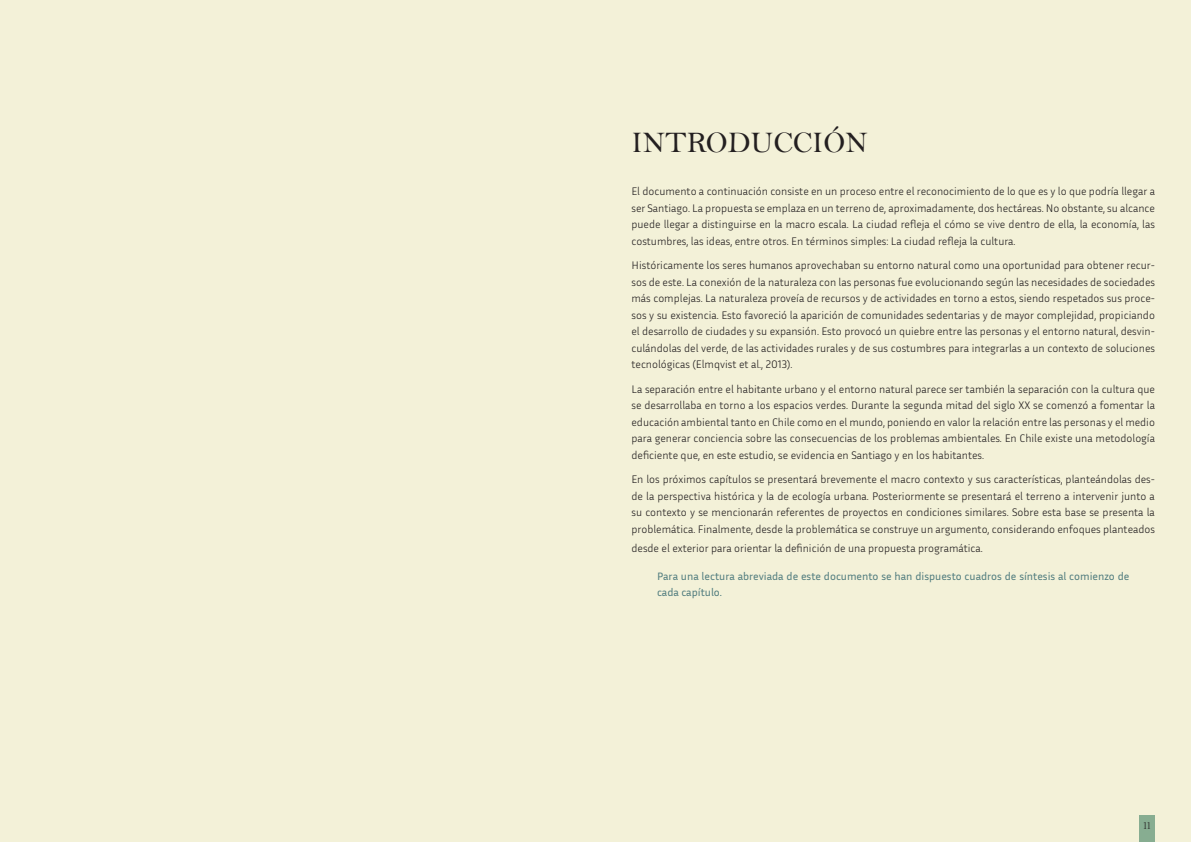
<style>
.page{position:relative;width:1191px;height:842px;background:#fff}
.page>*{position:absolute;margin:0;border:0;box-sizing:border-box;transform-origin:0 0}
.t1{font:30px "Bell";color:#231f20}
.t2{font:300 11px/16.5px "Inria Sans";color:#231f20;text-align:justify}
.t3{font:11px/16px "Inria Sans";color:#507c7e}
.t4{font:300 10px "Inria Serif";color:#231f20}
</style>
<div class="page">
<div style="left:0;top:0;width:595px;height:842px;background:#f3f1d8"></div>
<div style="left:595px;top:0;width:596px;height:842px;background:#f3f1d8"></div>
<div style="left:1139px;top:815px;width:16px;height:27px;background:#87ad91"></div>
<h1 class="t1" style="left:631px;top:124px;width:238px">INTRODUCCIÓN</h1>
<p class="t2" style="left:631px;top:183px;width:525px">El documento a continuación consiste en un proceso entre el reconocimiento de lo que es y lo que podría llegar a ser Santiago. La propuesta se emplaza en un terreno de, aproximadamente, dos hectáreas. No obstante, su alcance puede llegar a distinguirse en la macro escala. La ciudad refleja el cómo se vive dentro de ella, la economía, las costumbres, las ideas, entre otros. En términos simples: La ciudad refleja la cultura.</p>
<p class="t2" style="left:631px;top:257px;width:525px">Históricamente los seres humanos aprovechaban su entorno natural como una oportunidad para obtener recur&shy;sos de este. La conexión de la naturaleza con las personas fue evolucionando según las necesidades de sociedades más complejas. La naturaleza proveía de recursos y de actividades en torno a estos, siendo respetados sus proce&shy;sos y su existencia. Esto favoreció la aparición de comunidades sedentarias y de mayor complejidad, propiciando el desarrollo de ciudades y su expansión. Esto provocó un quiebre entre las personas y el entorno natural, desvin&shy;culándolas del verde, de las actividades rurales y de sus costumbres para integrarlas a un contexto de soluciones tecnológicas (Elmqvist et al., 2013).</p>
<p class="t2" style="left:631px;top:380px;width:525px">La separación entre el habitante urbano y el entorno natural parece ser también la separación con la cultura que se desarrollaba en torno a los espacios verdes. Durante la segunda mitad del siglo XX se comenzó a fomentar la educación ambiental tanto en Chile como en el mundo, poniendo en valor la relación entre las personas y el medio para generar conciencia sobre las consecuencias de los problemas ambientales. En Chile existe una metodología deficiente que, en este estudio, se evidencia en Santiago y en los habitantes.</p>
<p class="t2" style="left:631px;top:471px;width:525px">En los próximos capítulos se presentará brevemente el macro contexto y sus características, planteándolas des&shy;de la perspectiva histórica y la de ecología urbana. Posteriormente se presentará el terreno a intervenir junto a su contexto y se mencionarán referentes de proyectos en condiciones similares. Sobre esta base se presenta la problemática. Finalmente, desde la problemática se construye un argumento, considerando enfoques planteados</p>
<p class="t2" style="left:631px;top:540px;width:353px">desde el exterior para orientar la definición de una propuesta programática.</p>
<p class="t3" style="left:657px;top:568px;width:474px">Para una lectura abreviada de este documento se han dispuesto cuadros de síntesis al comienzo de cada capítulo.</p>
<p class="t4" style="left:1143px;top:819px;width:8px">11</p>
</div>
